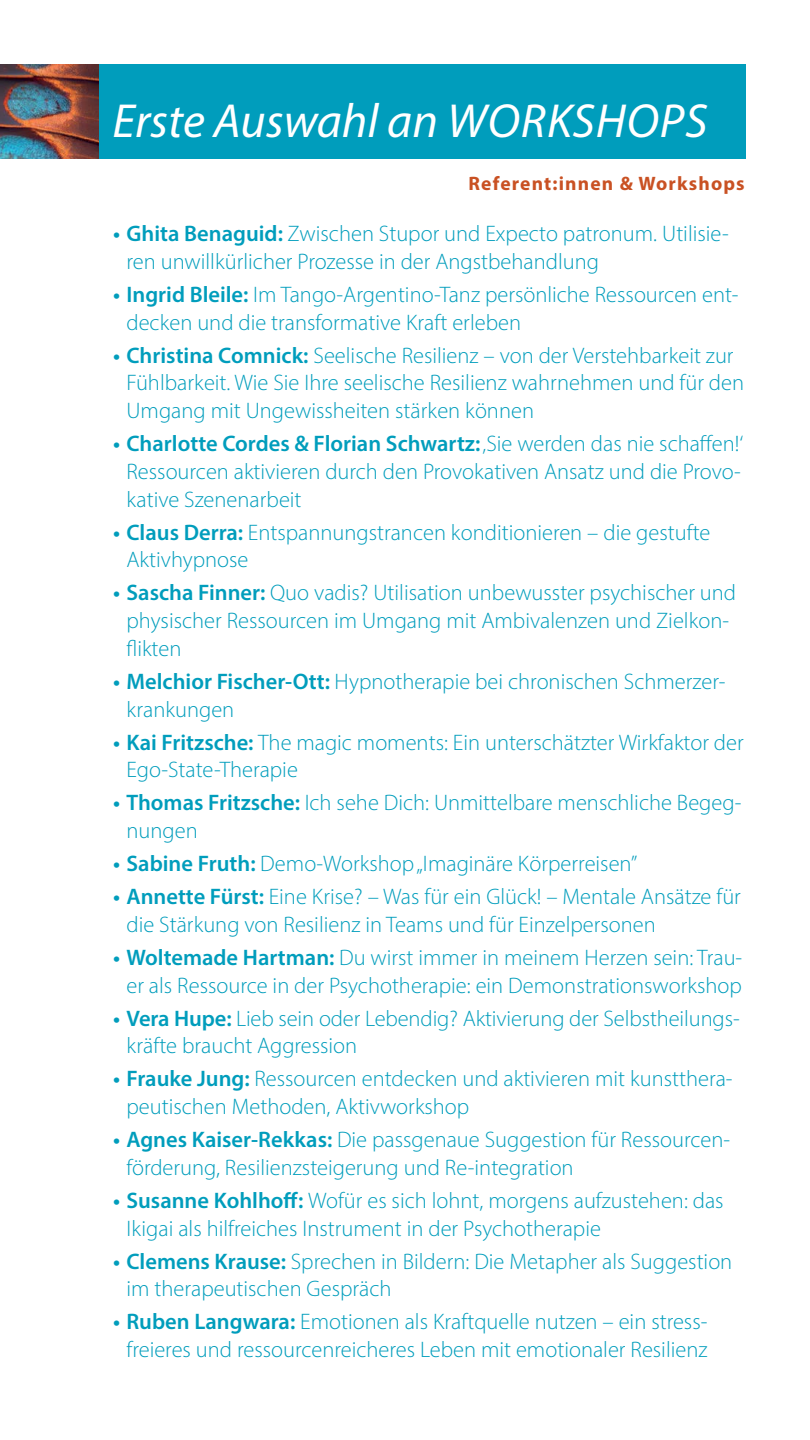
<style>
.page{position:relative;width:810px;height:1440px;background:#fff}
.page>*{position:absolute;margin:0;border:0;box-sizing:border-box;transform-origin:0 0}
.t1{font:italic 48px "Myriad Pro";color:#fff}
.t2{font:300 22.5px/27.8px "Myriad Pro";color:#009dbc}
.t3{font:700 19.5px "Myriad Pro";letter-spacing:.06em;color:#c95123}
.s1{font-weight:600}
</style>
<div class="page">
<div style="left:0;top:64px;width:746px;height:95px;background:#009dbc"></div>
<img style="left:0;top:65px;width:99px;height:94px">
<h1 class="t1" style="left:112px;top:91px;width:597px">Erste Auswahl an WORKSHOPS</h1>
<p class="t3" style="left:469px;top:171px;width:278px">Referent:innen &amp; Workshops</p>
<p class="t2" style="left:127px;top:220px;width:604px;text-indent:-14px"><span class="s1">• Ghita Benaguid:</span> Zwischen Stupor und Expecto patronum. Utilisie&shy;ren unwillkürlicher Prozesse in der Angstbehandlung</p>
<p class="t2" style="left:127px;top:280px;width:614px;text-indent:-14px"><span class="s1">• Ingrid Bleile:</span> Im Tango-Argentino-Tanz persönliche Ressourcen ent&shy;decken und die transformative Kraft erleben</p>
<p class="t2" style="left:127px;top:341px;width:619px;text-indent:-14px"><span class="s1">• Christina Comnick:</span> Seelische Resilienz – von der Verstehbarkeit zur<br>Fühlbarkeit. Wie Sie Ihre seelische Resilienz wahrnehmen und für den<br>Umgang mit Ungewissheiten stärken können</p>
<p class="t2" style="left:127px;top:430px;width:618px;text-align:justify;text-indent:-14px"><span class="s1">• Charlotte Cordes &amp; Florian Schwartz:</span> ‚Sie werden das nie schaffen!‘ Ressourcen aktivieren durch den Provokativen Ansatz und die Provo&shy;kative Szenenarbeit</p>
<p class="t2" style="left:127px;top:518px;width:586px;text-indent:-14px"><span class="s1">• Claus Derra:</span> Entspannungstrancen konditionieren – die gestufte<br>Aktivhypnose</p>
<p class="t2" style="left:127px;top:579px;width:611px;text-indent:-14px"><span class="s1">• Sascha Finner:</span> Quo vadis? Utilisation unbewusster psychischer und physischer Ressourcen im Umgang mit Ambivalenzen und Zielkon&shy;flikten</p>
<p class="t2" style="left:127px;top:667px;width:601px;text-indent:-14px"><span class="s1">• Melchior Fischer-Ott:</span> Hypnotherapie bei chronischen Schmerzer&shy;krankungen</p>
<p class="t2" style="left:127px;top:728px;width:619px;text-indent:-14px"><span class="s1">• Kai Fritzsche:</span> The magic moments: Ein unterschätzter Wirkfaktor der<br>Ego-State-Therapie</p>
<p class="t2" style="left:127px;top:789px;width:616px;text-indent:-14px"><span class="s1">• Thomas Fritzsche:</span> Ich sehe Dich: Unmittelbare menschliche Begeg&shy;nungen</p>
<p class="t2" style="left:113px;top:850px;width:526px"><span class="s1">• Sabine Fruth:</span> Demo-Workshop „Imaginäre Körperreisen”</p>
<p class="t2" style="left:127px;top:883px;width:616px;text-indent:-14px"><span class="s1">• Annette Fürst:</span> Eine Krise? – Was für ein Glück! – Mentale Ansätze für die Stärkung von Resilienz in Teams und für Einzelpersonen</p>
<p class="t2" style="left:113px;top:943px;width:631px;text-align:center"><span class="s1">• Woltemade Hartman:</span> Du wirst immer in meinem Herzen sein: Trau&shy;er als Ressource in der Psychotherapie: ein Demonstrationsworkshop</p>
<p class="t2" style="left:127px;top:1004px;width:615px;text-indent:-14px"><span class="s1">• Vera Hupe:</span> Lieb sein oder Lebendig? Aktivierung der Selbstheilungs&shy;kräfte braucht Aggression</p>
<p class="t2" style="left:127px;top:1065px;width:608px;text-indent:-14px"><span class="s1">• Frauke Jung:</span> Ressourcen entdecken und aktivieren mit kunstthera&shy;peutischen Methoden, Aktivworkshop</p>
<p class="t2" style="left:127px;top:1126px;width:605px;text-indent:-14px"><span class="s1">• Agnes Kaiser-Rekkas:</span> Die passgenaue Suggestion für Ressourcen&shy;förderung, Resilienzsteigerung und Re-integration</p>
<p class="t2" style="left:127px;top:1186px;width:599px;text-indent:-14px"><span class="s1">• Susanne Kohlhoff:</span> Wofür es sich lohnt, morgens aufzustehen: das<br>Ikigai als hilfreiches Instrument in der Psychotherapie</p>
<p class="t2" style="left:127px;top:1247px;width:607px;text-indent:-14px"><span class="s1">• Clemens Krause:</span> Sprechen in Bildern: Die Metapher als Suggestion im therapeutischen Gespräch</p>
<p class="t2" style="left:113px;top:1308px;width:596px;text-align:right"><span class="s1">• Ruben Langwara:</span> Emotionen als Kraftquelle nutzen – ein stress&shy;freieres und ressourcenreicheres Leben mit emotionaler Resilienz</p>
</div>
